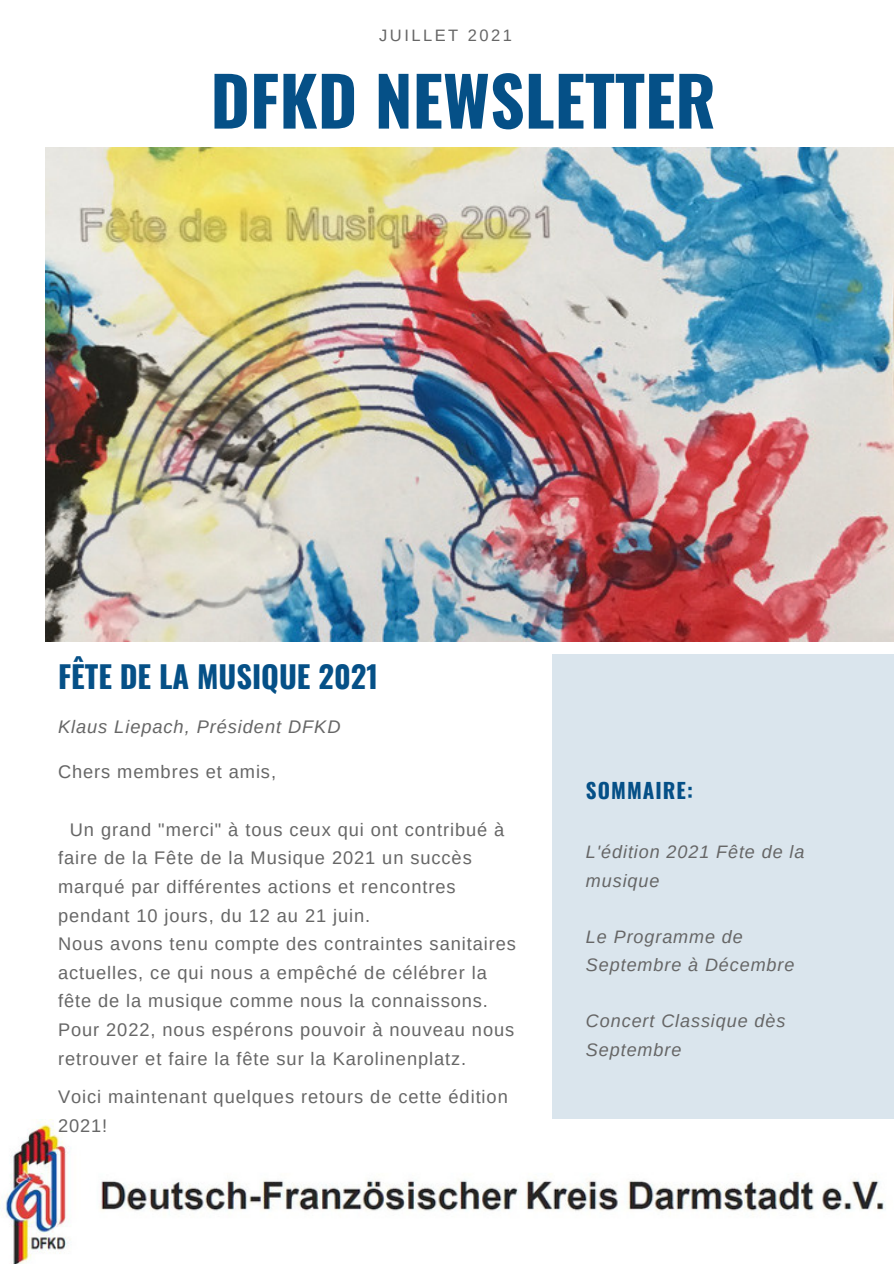
<style>
.page{position:relative;width:894px;height:1264px;background:#fff}
.page>*{position:absolute;margin:0;border:0;box-sizing:border-box;transform-origin:0 0}
.t1{font:700 67.5px "Oswald";color:#055087}
.t2{font:700 30.45px "Oswald";color:#055087}
.t3{font:700 21px "Oswald";letter-spacing:.05em;color:#055087}
.t4{font:18.3px/28.7px "Arimo";letter-spacing:.05em;color:#666}
.t5{font:italic 18.3px "Arimo";letter-spacing:.05em;color:#666}
.t6{font:italic 18px/28.2px "Arimo";letter-spacing:.05em;color:#666}
.t7{font:16.5px "Arimo";letter-spacing:.15em;color:#666}
</style>
<div class="page">
<div style="left:552px;top:654px;width:341px;height:561px;background:#dae5ed"></div>
<img style="left:4px;top:1119px;width:889px;height:144px">
<img style="left:45px;top:148px;width:848px;height:493px">
<p class="t7" style="left:379px;top:26px;width:134px">JUILLET 2021</p>
<p class="t1" style="left:210px;top:48px;width:506px">DFKD NEWSLETTER</p>
<p class="t2" style="left:58px;top:652px;width:321px">FÊTE DE LA MUSIQUE 2021</p>
<p class="t5" style="left:58px;top:716px;width:284px">Klaus Liepach, Président DFKD</p>
<p class="t4" style="left:58px;top:757px;width:219px">Chers membres et amis,</p>
<p class="t4" style="left:58px;top:815px;width:448px;text-indent:12px">Un grand "merci" à tous ceux qui ont contribué à faire de la Fête de la Musique 2021 un succès marqué par différentes actions et rencontres pendant 10 jours, du 12 au 21 juin.</p>
<p class="t4" style="left:58px;top:929px;width:459px">Nous avons tenu compte des contraintes sanitaires actuelles, ce qui nous a empêché de célébrer la fête de la musique comme nous la connaissons.</p>
<p class="t4" style="left:58px;top:1015px;width:457px">Pour 2022, nous espérons pouvoir à nouveau nous retrouver et faire la fête sur la Karolinenplatz.</p>
<p class="t4" style="left:58px;top:1082px;width:451px">Voici maintenant quelques retours de cette édition<br>2021!</p>
<p class="t3" style="left:585px;top:773px;width:108px">SOMMAIRE:</p>
<p class="t6" style="left:585px;top:838px;width:220px">L'édition 2021 Fête de la musique</p>
<p class="t6" style="left:585px;top:922px;width:210px">Le Programme de<br>Septembre à Décembre</p>
<p class="t6" style="left:585px;top:1007px;width:201px">Concert Classique dès<br>Septembre</p>
</div>
